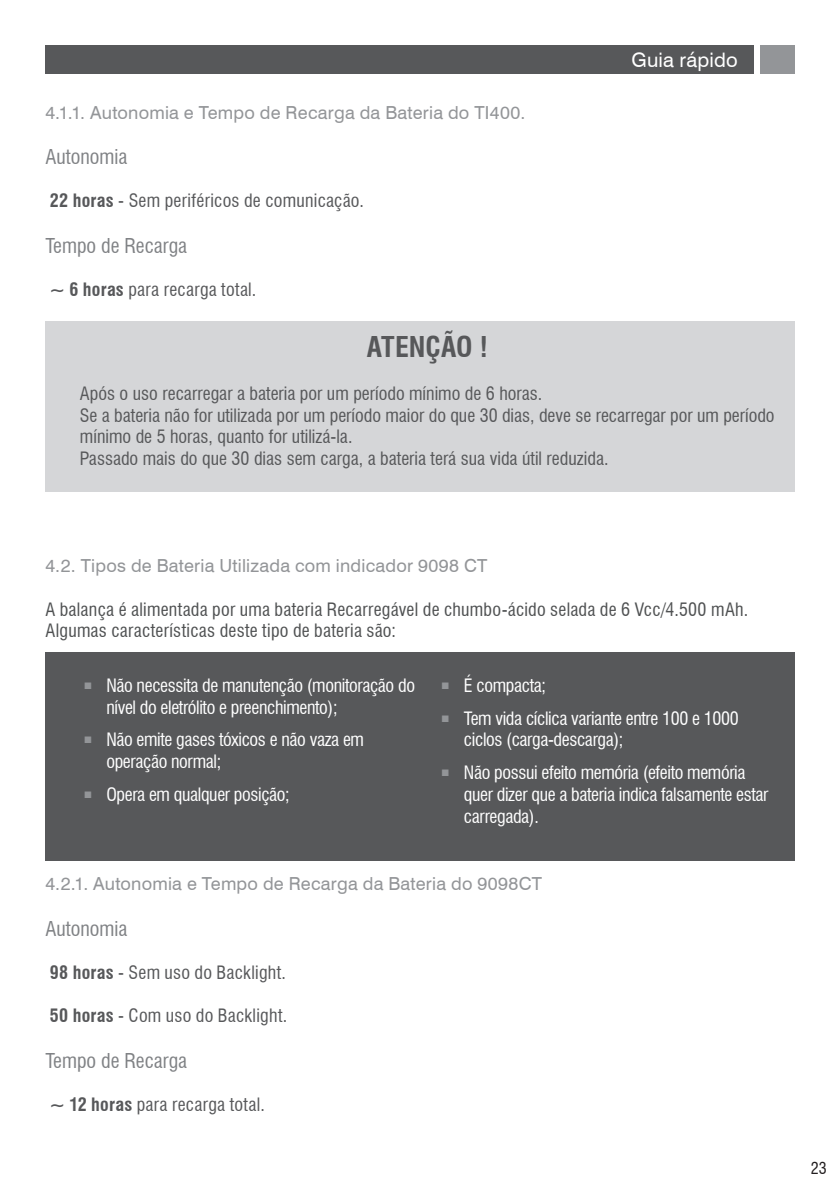
<style>
.page{position:relative;width:840px;height:1191px;background:#fff}
.page>*{position:absolute;margin:0;border:0;box-sizing:border-box;transform-origin:0 0}
.Título{font:700 condensed 28px "Swiss 721 BT";color:#57585a}
.Título-2{font:condensed 20px "Swiss 721 BT";color:#808285}
.t1{font:20px "Swiss 721 BT";letter-spacing:.01em;color:#fff}
.t2{font:condensed 18px/21.6px "Swiss 721 BT";letter-spacing:-.02em;color:#fff}
.Título-3{font:condensed 18px/21.6px "Swiss 721 BT";color:#57585a}
.SubTítulo{font:18px "Swiss 721 BT";letter-spacing:.015em;color:#939598}
.Texto{font:condensed 18px "Swiss 721 BT";letter-spacing:.015em;color:#57585a}
.Texto-2{font:condensed 18px/21.6px "Swiss 721 BT";letter-spacing:.015em;color:#4f5152}
.t3{font:condensed 16px "Swiss 721 BT";color:#231f20}
.s1{font-weight:700}
</style>
<div class="page">
<div style="left:45px;top:45px;width:708px;height:29px;background:#57585a"></div>
<div style="left:759px;top:45px;width:35px;height:29px;background:#939598"></div>
<div style="left:45px;top:321px;width:749px;height:170px;background:#d5d6d8"></div>
<div style="left:45px;top:652px;width:749px;height:209px;background:#57585a"></div>
<p class="t1" style="left:631px;top:46px;width:108px">Guia rápido</p>
<p class="SubTítulo" style="left:45px;top:100px;width:481px">4.1.1. Autonomia e Tempo de Recarga da Bateria do TI400.</p>
<p class="Título-2" style="left:45px;top:145px;width:83px">Autonomia</p>
<p class="Texto" style="left:50px;top:190px;width:315px"><span class="s1">22 horas</span> - Sem periféricos de comunicação.</p>
<p class="Título-2" style="left:45px;top:234px;width:143px">Tempo de Recarga</p>
<p class="Texto" style="left:50px;top:279px;width:208px"><span class="s1">~ 6 horas</span> para recarga total.</p>
<p class="Título" style="left:366px;top:330px;width:122px">ATENÇÃO !</p>
<p class="Título-3" style="left:80px;top:383px;width:463px">Após o uso recarregar a bateria por um período mínimo de 6 horas.</p>
<p class="Título-3" style="left:80px;top:404px;width:695px">Se a bateria não for utilizada por um período maior do que 30 dias, deve se recarregar por um período mínimo de 5 horas, quanto for utilizá-la.</p>
<p class="Título-3" style="left:80px;top:447px;width:529px">Passado mais do que 30 dias sem carga, a bateria terá sua vida útil reduzida.</p>
<p class="SubTítulo" style="left:45px;top:553px;width:443px">4.2. Tipos de Bateria Utilizada com indicador 9098 CT</p>
<p class="Texto-2" style="left:45px;top:598px;width:704px">A balança é alimentada por uma bateria Recarregável de chumbo-ácido selada de 6 Vcc/4.500 mAh.<br>Algumas características deste tipo de bateria são:</p>
<p class="t2" style="left:106px;top:674px;width:310px;text-indent:-23px"><sup>■</sup> Não necessita de manutenção (monitoração do nível do eletrólito e preenchimento);</p>
<p class="t2" style="left:106px;top:729px;width:259px;text-indent:-23px"><sup>■</sup> Não emite gases tóxicos e não vaza em operação normal;</p>
<p class="t2" style="left:84px;top:783px;width:207px"><sup>■</sup> Opera em qualquer posição;</p>
<p class="t2" style="left:441px;top:674px;width:106px"><sup>■</sup> É compacta;</p>
<p class="t2" style="left:463px;top:707px;width:276px;text-indent:-23px"><sup>■</sup> Tem vida cíclica variante entre 100 e 1000 ciclos (carga-descarga);</p>
<p class="t2" style="left:463px;top:762px;width:306px;text-indent:-23px"><sup>■</sup> Não possui efeito memória (efeito memória quer dizer que a bateria indica falsamente estar carregada).</p>
<p class="SubTítulo" style="left:45px;top:871px;width:498px">4.2.1. Autonomia e Tempo de Recarga da Bateria do 9098CT</p>
<p class="Título-2" style="left:45px;top:916px;width:83px">Autonomia</p>
<p class="Texto" style="left:50px;top:962px;width:237px"><span class="s1">98 horas</span> - Sem uso do Backlight.</p>
<p class="Texto" style="left:50px;top:1005px;width:239px"><span class="s1">50 horas</span> - Com uso do Backlight.</p>
<p class="Título-2" style="left:45px;top:1048px;width:143px">Tempo de Recarga</p>
<p class="Texto" style="left:50px;top:1094px;width:216px"><span class="s1">~ 12 horas</span> para recarga total.</p>
<p class="t3" style="left:810px;top:1159px;width:17px">23</p>
</div>
